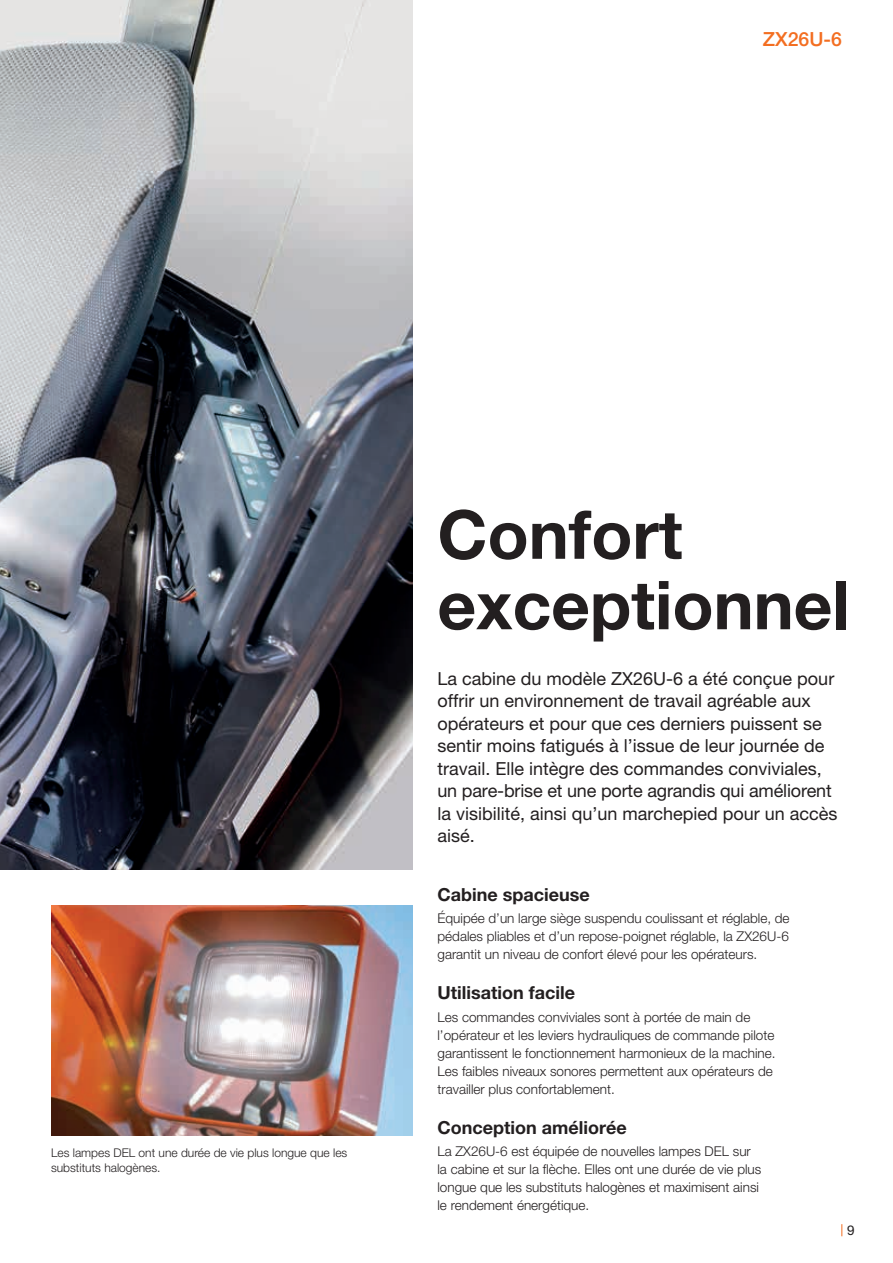
<style>
.page{position:relative;width:893px;height:1263px;background:#fff}
.page>*{position:absolute;margin:0;border:0;box-sizing:border-box;transform-origin:0 0}
.t1{font:700 67.5px/70.5px "Helvetica Neue LT Pro";color:#231f20}
.t2{font:500 19.5px "Helvetica Neue LT Pro";color:#f36e21}
.t3{font:18px/22.5px "Helvetica Neue LT Pro";color:#231f20}
.t4{font:700 18px "Helvetica Neue LT Pro";color:#231f20}
.t5{font:300 13.5px/18px "Helvetica Neue LT Pro";color:#231f20}
.t6{font:13.5px "Helvetica Neue LT Pro";color:#231f20}
.t7{font:300 12px/15px "Helvetica Neue LT Pro";color:#231f20}
</style>
<div class="page">
<svg style="left:842px;top:1224px;width:1px;height:12px"></svg>
<img style="left:51px;top:906px;width:361px;height:229px">
<img style="left:0;top:0;width:412px;height:870px">
<h2 class="t2" style="left:763px;top:27px;width:81px">ZX26U-6</h2>
<p class="t7" style="left:51px;top:1145px;width:298px">Les lampes DEL ont une durée de vie plus longue que les substituts halogènes.</p>
<h1 class="t1" style="left:437px;top:498px;width:414px">Confort exceptionnel</h1>
<p class="t3" style="left:437px;top:667px;width:402px">La cabine du modèle ZX26U-6 a été conçue pour offrir un environnement de travail agréable aux opérateurs et pour que ces derniers puissent se sentir moins fatigués à l’issue de leur journée de travail. Elle intègre des commandes conviviales, un pare-brise et une porte agrandis qui améliorent la visibilité, ainsi qu’un marchepied pour un accès aisé.</p>
<h3 class="t4" style="left:437px;top:883px;width:154px">Cabine spacieuse</h3>
<p class="t5" style="left:437px;top:909px;width:354px;text-align:justify">Équipée d’un large siège suspendu coulissant et réglable, de pédales pliables et d’un repose-poignet réglable, la ZX26U-6 garantit un niveau de confort élevé pour les opérateurs.</p>
<h3 class="t4" style="left:437px;top:982px;width:139px">Utilisation facile</h3>
<p class="t5" style="left:437px;top:1007px;width:340px">Les commandes conviviales sont à portée de main de l’opérateur et les leviers hydrauliques de commande pilote garantissent le fonctionnement harmonieux de la machine.<br>Les faibles niveaux sonores permettent aux opérateurs de travailler plus confortablement.</p>
<h3 class="t4" style="left:437px;top:1116px;width:191px">Conception améliorée</h3>
<p class="t5" style="left:437px;top:1142px;width:325px">La ZX26U-6 est équipée de nouvelles lampes DEL sur la cabine et sur la flèche. Elles ont une durée de vie plus longue que les substituts halogènes et maximisent ainsi le rendement énergétique.</p>
<p class="t6" style="left:847px;top:1222px;width:9px">9</p>
</div>
